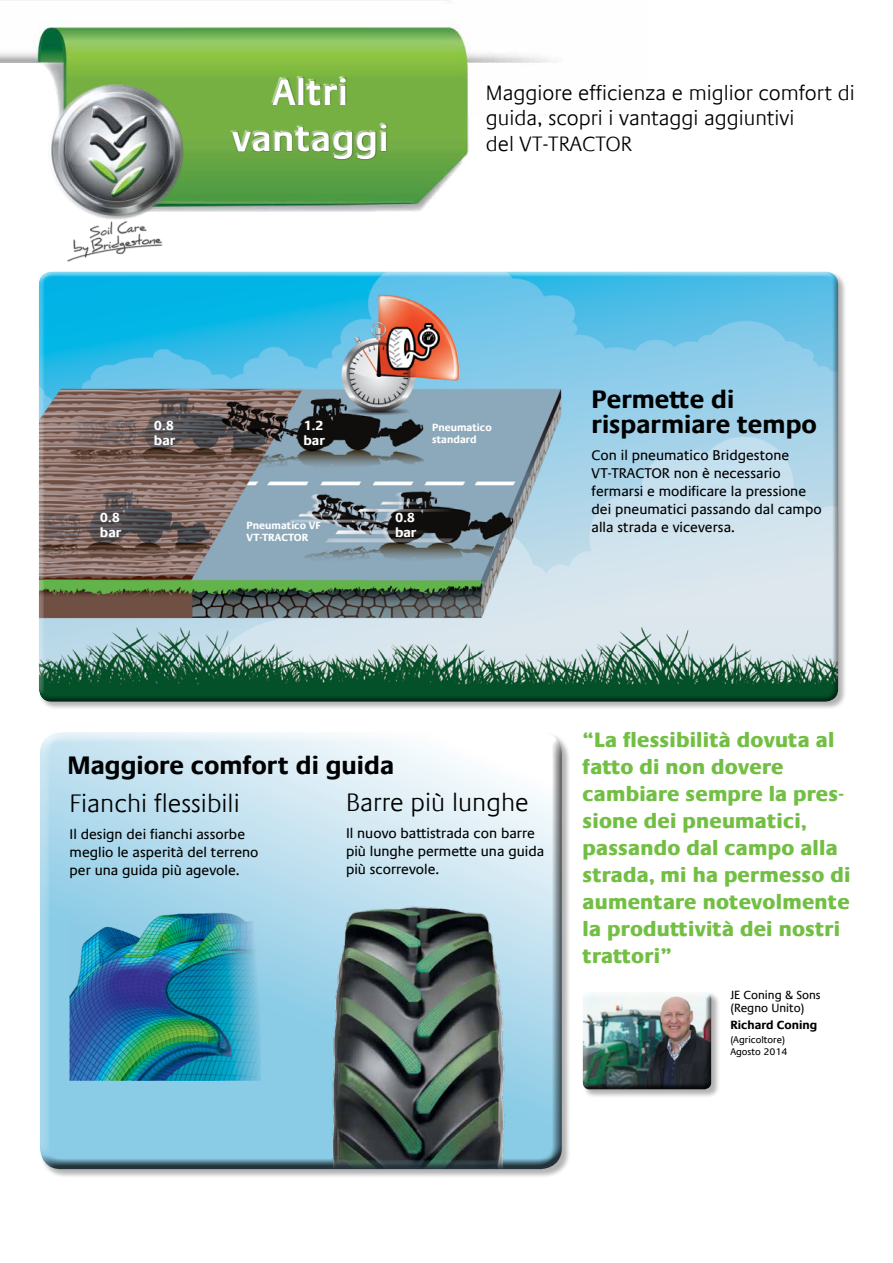
<style>
.page{position:relative;width:893px;height:1263px;background:#fff}
.page>*{position:absolute;margin:0;border:0;box-sizing:border-box;transform-origin:0 0}
.t1{font:700 37.5px/46.5px "Praxis Com";color:#fff;text-align:center}
.t2{font:700 25.5px/25.5px "Praxis Com";color:#000}
.t3{font:300 25.5px "Praxis Com";color:#000}
.t4{font:800 21px/27px "Praxis Com";letter-spacing:.01em;color:#72bf44}
.t5{font:300 21px/25.5px "Praxis Com";color:#000}
.t6{font:14.25px/18px "Praxis Com";color:#000}
.t7{font:700 13.5px/15px "Praxis Com";color:#fff}
.t8{font:12px/12.8px "Praxis Com";color:#000}
.t9{font:700 12px "Praxis Com";color:#000}
.t10{font:700 10.5px/12.6px "Praxis Com";color:#fff}
.t11{font:9.75px/11.2px "Praxis Com";color:#000}
</style>
<div class="page">
<div style="left:38px;top:271px;width:809px;height:440px;background:#000;opacity:.3"></div>
<div style="left:38px;top:274px;width:801px;height:429px;background:#000;opacity:.5"></div>
<img style="left:0;top:0;width:552px;height:211px">
<div style="left:39px;top:732px;width:532px;height:446px;background:#000;opacity:.3"></div>
<div style="left:38px;top:736px;width:525px;height:435px;background:#000;opacity:.75"></div>
<img style="left:38px;top:77px;width:156px;height:185px">
<div style="left:582px;top:991px;width:138px;height:107px;background:#000;opacity:.3"></div>
<div style="left:581px;top:990px;width:130px;height:96px;background:#fff"></div>
<div style="left:581px;top:992px;width:130px;height:100px;background:#000;opacity:.75"></div>
<img style="left:303px;top:885px;width:250px;height:284px">
<svg style="left:236px;top:77px;width:153px;height:84px"></svg>
<svg style="left:230px;top:75px;width:158px;height:84px;background:#77ad49"></svg>
<h1 class="t1" style="left:232px;top:69px;width:158px">Altri vantaggi</h1>
<h3 class="t5" style="left:486px;top:80px;width:370px">Maggiore efficienza e miglior comfort di guida, scopri i vantaggi aggiuntivi<br>del VT-TRACTOR</h3>
<p class="t7" style="left:154px;top:418px;width:23px">0.8 bar</p>
<p class="t7" style="left:303px;top:418px;width:23px">1.2 bar</p>
<p class="t10" style="left:432px;top:421px;width:61px">Pneumatico standard</p>
<p class="t7" style="left:100px;top:510px;width:23px">0.8 bar</p>
<p class="t7" style="left:395px;top:510px;width:23px">0.8 bar</p>
<p class="t10" style="left:246px;top:519px;width:76px">Pneumatico VF<br>VT-TRACTOR</p>
<h2 class="t2" style="left:592px;top:386px;width:227px">Permette di risparmiare tempo</h2>
<p class="t6" style="left:592px;top:446px;width:232px">Con il pneumatico Bridgestone<br>VT-TRACTOR non è necessario fermarsi e modificare la pressione dei pneumatici passando dal campo alla strada e viceversa.</p>
<h2 class="t2" style="left:67px;top:752px;width:328px">Maggiore comfort di guida</h2>
<h2 class="t3" style="left:346px;top:788px;width:184px">Barre più lunghe</h2>
<p class="t6" style="left:346px;top:824px;width:200px">Il nuovo battistrada con barre più lunghe permette una guida più scorrevole.</p>
<h2 class="t3" style="left:70px;top:789px;width:172px">Fianchi flessibili</h2>
<p class="t6" style="left:70px;top:825px;width:190px">Il design dei fianchi assorbe meglio le asperità del terreno per una guida più agevole.</p>
<h3 class="t4" style="left:583px;top:727px;width:269px">“La flessibilità dovuta al fatto di non dovere cambiare sempre la pres&shy;sione dei pneumatici, passando dal campo alla strada, mi ha permesso di aumentare notevolmente la produttività dei nostri trattori”</h3>
<p class="t8" style="left:730px;top:989px;width:92px">JE Coning &amp; Sons (Regno Unito)</p>
<p class="t9" style="left:730px;top:1018px;width:88px">Richard Coning</p>
<p class="t11" style="left:730px;top:1034px;width:59px">(Agricoltore)<br>Agosto 2014</p>
</div>
